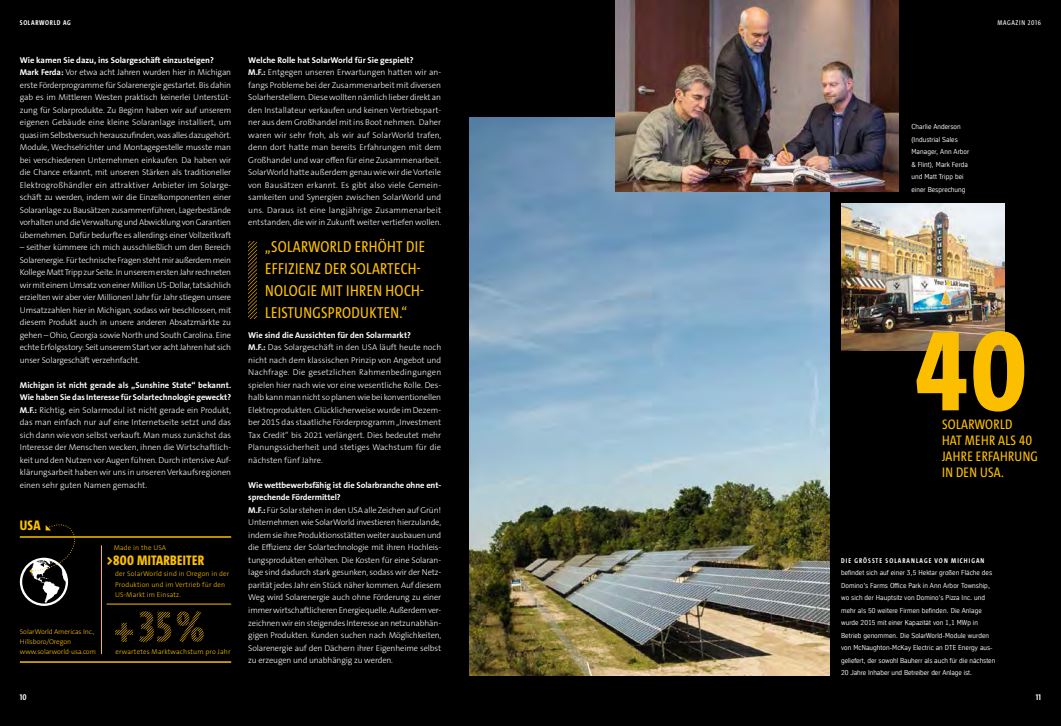
<style>
.page{position:relative;width:1061px;height:726px;background:#fff}
.page>*{position:absolute;margin:0;border:0;box-sizing:border-box;transform-origin:0 0}
.t1{font:16px/22px "The Sans Cd LF5 Plain";letter-spacing:.02em;color:#fcbf00}
.t2{font:14px/16px "The Sans Cd LF5 Plain";letter-spacing:.02em;color:#fcbf00}
.t3{font:800 14px "The Sans Cd LF8";letter-spacing:.02em;color:#fcbf00}
.t4{font:300 8.5px/12.5px "The Sans B W3";letter-spacing:-.015em;color:#fff;text-align:justify}
.t5{font:700 8.5px/12.5px "The Sans B W7";letter-spacing:-.005em;color:#fff}
.t6{font:700 8.5px "The Sans Cd LF7";color:#fff}
.t7{font:7px/12.5px "TK Type";letter-spacing:.01em;color:#fff}
.t8{font:300 7px/10px "The Sans B W3";letter-spacing:.02em;color:#fcbf00}
.t9{font:300 7px/10px "The Sans B W3";letter-spacing:-.01em;color:#fcbf00}
.t10{font:700 7px "The Sans Cd LF7";letter-spacing:.15em;color:#fff}
.t11{font:700 7px "The Sans Cd LF7";letter-spacing:.1em;color:#fff}
.t12{font:7px "The Sans Cd LF5 Plain";letter-spacing:.1em;color:#fff}
.s1{font-family:"The Sans B W7";font-weight:700}
</style>
<div class="page">
<div style="left:0;top:0;width:1060px;height:726px;background:#000"></div>
<svg style="left:248px;top:241px;width:9px;height:77px"></svg>
<img style="left:469px;top:117px;width:360px;height:558px">
<img style="left:841px;top:203px;width:162px;height:147px">
<img style="left:615px;top:0;width:283px;height:192px">
<svg style="left:20px;top:524px;width:69px;height:82px"></svg>
<hr style="left:20px;top:661px;width:211px;height:1px;background:#fcbf00">
<hr style="left:107px;top:604px;width:124px;height:1px;background:#fcbf00">
<hr style="left:101px;top:545px;width:1px;height:109px;background:#fcbf00">
<hr style="left:20px;top:536px;width:211px;height:1px;background:#fcbf00">
<svg style="left:115px;top:610px;width:89px;height:32px"></svg>
<svg style="left:916px;top:331px;width:107px;height:80px"></svg>
<p class="t11" style="left:20px;top:18px;width:52px">SOLARWORLD AG</p>
<p class="t12" style="left:997px;top:18px;width:45px">MAGAZIN 2016</p>
<p class="t5" style="left:20px;top:53px;width:195px">Wie kamen Sie dazu, ins Solargeschäft einzusteigen?</p>
<p class="t4" style="left:20px;top:66px;width:213px"><span class="s1">Mark Ferda:</span> Vor etwa acht Jahren wurden hier in Michigan erste Förderprogramme für Solarenergie gestartet. Bis dahin gab es im Mittleren Westen praktisch keinerlei Unterstüt&shy;zung für Solarprodukte. Zu Beginn haben wir auf unserem eigenen Gebäude eine kleine Solaranlage installiert, um quasi im Selbstversuch herauszufinden, was alles dazugehört.<br>Module, Wechselrichter und Montagegestelle musste man bei verschiedenen Unternehmen einkaufen. Da haben wir die Chance erkannt, mit unseren Stärken als traditioneller Elektrogroßhändler ein attraktiver Anbieter im Solarge&shy;schäft zu werden, indem wir die Einzelkomponenten einer Solaranlage zu Bausätzen zusammenführen, Lagerbestände vorhalten und die Verwaltung und Abwicklung von Garantien übernehmen. Dafür bedurfte es allerdings einer Vollzeitkraft</p>
<p class="t4" style="left:20px;top:241px;width:213px">– seither kümmere ich mich ausschließlich um den Bereich Solarenergie. Für technische Fragen steht mir außerdem mein Kollege Matt Tripp zur Seite. In unserem ersten Jahr rechneten wir mit einem Umsatz von einer Million US-Dollar, tatsächlich erzielten wir aber vier Millionen! Jahr für Jahr stiegen unsere Umsatzzahlen hier in Michigan, sodass wir beschlossen, mit diesem Produkt auch in unsere anderen Absatzmärkte zu gehen – Ohio, Georgia sowie North und South Carolina. Eine echte Erfolgsstory: Seit unserem Start vor acht Jahren hat sich unser Solargeschäft verzehnfacht.</p>
<p class="t5" style="left:20px;top:379px;width:213px">Michigan ist nicht gerade als „Sunshine State“ bekannt.<br>Wie haben Sie das Interesse für Solartechnologie geweckt?</p>
<p class="t4" style="left:20px;top:404px;width:213px"><span class="s1">M.F.:</span> Richtig, ein Solarmodul ist nicht gerade ein Produkt, das man einfach nur auf eine Internetseite setzt und das sich dann wie von selbst verkauft. Man muss zunächst das Interesse der Menschen wecken, ihnen die Wirtschaftlich&shy;keit und den Nutzen vor Augen führen. Durch intensive Auf&shy;klärungsarbeit haben wir uns in unseren Verkaufsregionen einen sehr guten Namen gemacht.</p>
<h2 class="t3" style="left:20px;top:516px;width:22px">USA</h2>
<p class="t8" style="left:114px;top:542px;width:54px">Made in the USA</p>
<h2 class="t3" style="left:107px;top:551px;width:99px">&gt;800 MITARBEITER</h2>
<p class="t8" style="left:115px;top:569px;width:116px">der SolarWorld sind in Oregon in der<br>Produktion und im Vertrieb für den<br>US-Markt im Einsatz.</p>
<p class="t9" style="left:20px;top:626px;width:77px">SolarWorld Americas Inc.,<br>Hillsboro/Oregon www.solarworld-usa.com</p>
<p class="t8" style="left:115px;top:646px;width:116px">erwartetes Marktwachstum pro Jahr</p>
<p class="t5" style="left:248px;top:54px;width:167px">Welche Rolle hat SolarWorld für Sie gespielt?</p>
<p class="t4" style="left:248px;top:66px;width:194px"><span class="s1">M.F.:</span> Entgegen unseren Erwartungen hatten wir an&shy;fangs Probleme bei der Zusammenarbeit mit diversen Solarherstellern. Diese wollten nämlich lieber direkt an den Installateur verkaufen und keinen Vertriebspart&shy;ner aus dem Großhandel mit ins Boot nehmen. Daher waren wir sehr froh, als wir auf SolarWorld trafen, denn dort hatte man bereits Erfahrungen mit dem Großhandel und war offen für eine Zusammenarbeit.<br>SolarWorld hatte außerdem genau wie wir die Vorteile von Bausätzen erkannt. Es gibt also viele Gemein&shy;samkeiten und Synergien zwischen SolarWorld und uns. Daraus ist eine langjährige Zusammenarbeit entstanden, die wir in Zukunft weiter vertiefen wollen.</p>
<h1 class="t1" style="left:265px;top:235px;width:161px">„SOLARWORLD ERHÖHT DIE<br>EFFIZIENZ DER SOLARTECH-<br>NOLOGIE MIT IHREN HOCH-<br>LEISTUNGSPRODUKTEN.“</h1>
<p class="t5" style="left:248px;top:329px;width:164px">Wie sind die Aussichten für den Solarmarkt?</p>
<p class="t4" style="left:248px;top:341px;width:194px"><span class="s1">M.F.:</span> Das Solargeschäft in den USA läuft heute noch nicht nach dem klassischen Prinzip von Angebot und Nachfrage. Die gesetzlichen Rahmenbedingungen spielen hier nach wie vor eine wesentliche Rolle. Des&shy;halb kann man nicht so planen wie bei konventionellen Elektroprodukten. Glücklicherweise wurde im Dezem&shy;ber 2015 das staatliche Förderprogramm „Investment Tax Credit“ bis 2021 verlängert. Dies bedeutet mehr Planungssicherheit und stetiges Wachstum für die nächsten fünf Jahre.</p>
<p class="t5" style="left:248px;top:479px;width:194px">Wie wettbewerbsfähig ist die Solarbranche ohne ent&shy;sprechende Fördermittel?</p>
<p class="t4" style="left:248px;top:504px;width:194px"><span class="s1">M.F.:</span> Für Solar stehen in den USA alle Zeichen auf Grün!<br>Unternehmen wie SolarWorld investieren hierzulande, indem sie ihre Produktionsstätten weiter ausbauen und die Effizienz der Solartechnologie mit ihren Hochleis&shy;tungsprodukten erhöhen. Die Kosten für eine Solaran&shy;lage sind dadurch stark gesunken, sodass wir der Netz&shy;parität jedes Jahr ein Stück näher kommen. Auf diesem Weg wird Solarenergie auch ohne Förderung zu einer immer wirtschaftlicheren Energiequelle. Außerdem ver&shy;zeichnen wir ein steigendes Interesse an netzunabhän&shy;gigen Produkten. Kunden suchen nach Möglichkeiten, Solarenergie auf den Dächern ihrer Eigenheime selbst zu erzeugen und unabhängig zu werden.</p>
<p class="t7" style="left:911px;top:121px;width:59px">Charlie Anderson (Industrial Sales<br>Manager, Ann Arbor &amp; Flint), Mark Ferda und Matt Tripp bei einer Besprechung</p>
<h2 class="t2" style="left:941px;top:416px;width:97px">SOLARWORLD<br>HAT MEHR ALS 40<br>JAHRE ERFAHRUNG<br>IN DEN USA.</h2>
<p class="t10" style="left:840px;top:556px;width:145px">DIE GRÖSSTE SOLARANLAGE VON MICHIGAN</p>
<p class="t7" style="left:840px;top:566px;width:156px">befindet sich auf einer 3,5 Hektar großen Fläche des Domino’s Farms Office Park in Ann Arbor Township, wo sich der Hauptsitz von Domino’s Pizza Inc. und mehr als 50 weitere Firmen befinden. Die Anlage wurde 2015 mit einer Kapazität von 1,1 MWp in Betrieb genommen. Die SolarWorld-Module wurden von McNaughton-McKay Electric an DTE Energy aus&shy;geliefert, der sowohl Bauherr als auch für die nächsten 20 Jahre Inhaber und Betreiber der Anlage ist.</p>
<p class="t6" style="left:20px;top:692px;width:8px">10</p>
<p class="t6" style="left:1035px;top:692px;width:7px">11</p>
</div>
